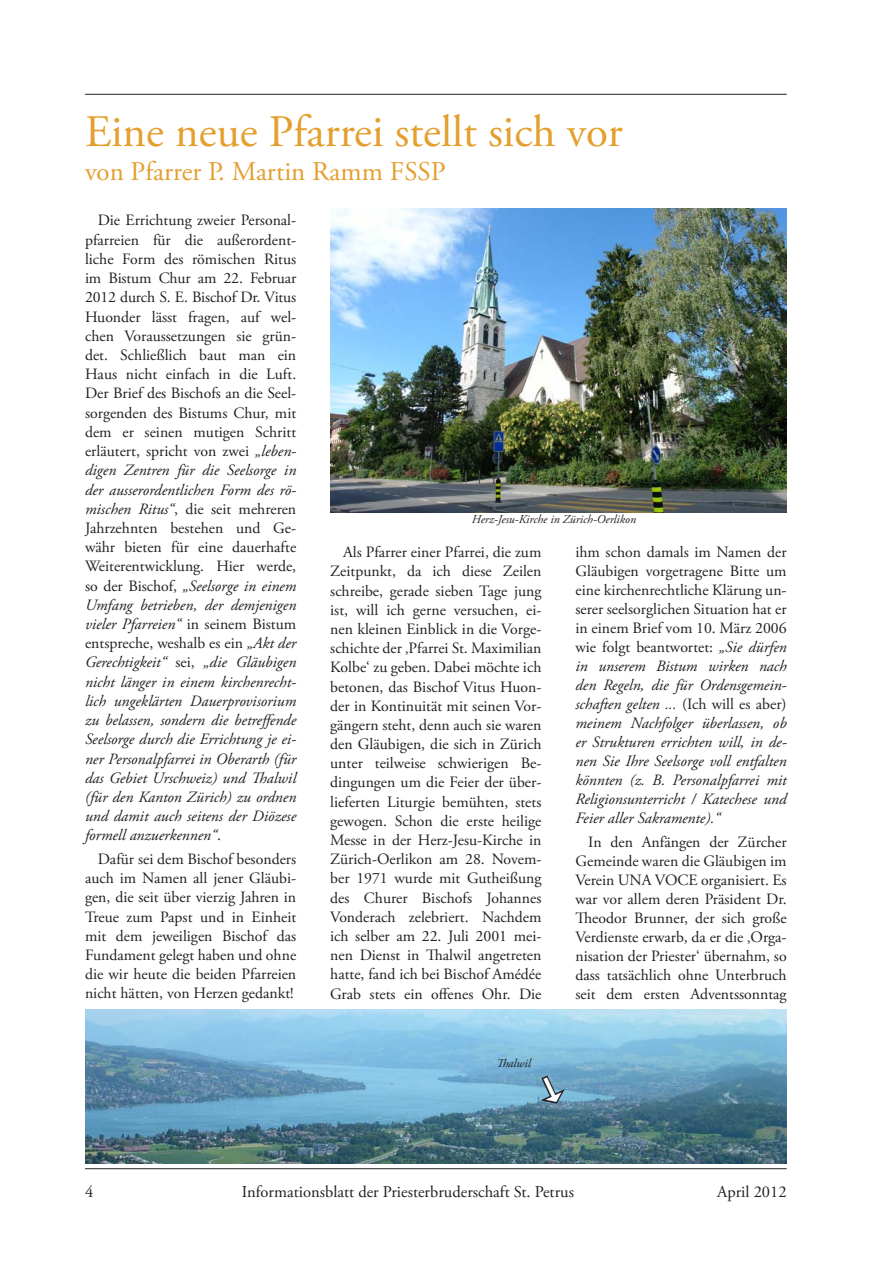
<style>
.page{position:relative;width:893px;height:1263px;background:#fff}
.page>*{position:absolute;margin:0;border:0;box-sizing:border-box;transform-origin:0 0}
.t1{font:45px "Adobe Garamond Pro";color:#e49f2e}
.t2{font:27px "Adobe Garamond Pro";color:#e49f2e}
.t3{font:16.5px "Adobe Garamond Pro";color:#231f20}
.t4{font:15.75px/19.2px "Adobe Garamond Pro";color:#231f20;text-align:justify}
.t5{font:italic 15.75px/19px "Adobe Garamond Pro";color:#231f20;text-align:justify}
.t6{font:italic 12px "Adobe Garamond Pro";color:#231f20}
.s1{font-style:italic}
.s2{font-style:normal}
</style>
<div class="page">
<hr style="left:85px;top:1168px;width:702px;height:1px;background:#231f20">
<hr style="left:85px;top:94px;width:702px;height:1px;background:#231f20">
<img style="left:85px;top:1009px;width:702px;height:154px">
<img style="left:330px;top:208px;width:457px;height:304px">
<svg style="left:537px;top:1073px;width:31px;height:33px"></svg>
<h1 class="t1" style="left:85px;top:104px;width:539px">Eine neue Pfarrei stellt sich vor</h1>
<h2 class="t2" style="left:85px;top:156px;width:362px">von Pfarrer P. Martin Ramm FSSP</h2>
<p class="t4" style="left:85px;top:211px;width:213px;text-indent:13px">Die Errichtung zweier Personal&shy;pfarreien für die außerordent&shy;liche Form des römischen Ritus im Bistum Chur am 22. Februar 2012 durch S. E. Bischof Dr. Vitus Huonder lässt fragen, auf wel&shy;chen Voraussetzungen sie grün&shy;det. Schließlich baut man ein Haus nicht einfach in die Luft.<br>Der Brief des Bischofs an die Seel&shy;sorgenden des Bistums Chur, mit dem er seinen mutigen Schritt erläutert, spricht von zwei <span class="s1">„leben&shy;digen Zentren für die Seelsorge in der ausserordentlichen Form des rö&shy;mischen Ritus“</span>, die seit mehreren Jahrzehnten bestehen und Ge&shy;währ bieten für eine dauerhafte Weiterentwicklung. Hier werde, so der Bischof, <span class="s1">„Seelsorge in einem Umfang betrieben, der demjenigen vieler Pfarreien“</span> in seinem Bistum entspreche, weshalb es ein <span class="s1">„Akt der Gerechtigkeit“</span> sei, <span class="s1">„die Gläubigen nicht länger in einem kirchenrecht&shy;lich ungeklärten Dauerprovisorium zu belassen, sondern die betreffende Seelsorge durch die Errichtung je ei&shy;ner Personalpfarrei in Oberarth (für das Gebiet Urschweiz) und Thalwil (für den Kanton Zürich) zu ordnen und damit auch seitens der Diözese formell anzuerkennen“</span>.</p>
<p class="t4" style="left:85px;top:850px;width:213px;text-indent:13px">Dafür sei dem Bischof besonders auch im Namen all jener Gläubi&shy;gen, die seit über vierzig Jahren in Treue zum Papst und in Einheit mit dem jeweiligen Bischof das Fundament gelegt haben und ohne die wir heute die beiden Pfarreien nicht hätten, von Herzen gedankt!</p>
<p class="t6" style="left:472px;top:512px;width:166px">Herz-Jesu-Kirche in Zürich-Oerlikon</p>
<p class="t4" style="left:330px;top:543px;width:213px;text-indent:13px">Als Pfarrer einer Pfarrei, die zum Zeitpunkt, da ich diese Zeilen schreibe, gerade sieben Tage jung ist, will ich gerne versuchen, ei&shy;nen kleinen Einblick in die Vorge&shy;schichte der ‚Pfarrei St. Maximilian Kolbe‘ zu geben. Dabei möchte ich betonen, das Bischof Vitus Huon&shy;der in Kontinuität mit seinen Vor&shy;gängern steht, denn auch sie waren den Gläubigen, die sich in Zürich unter teilweise schwierigen Be&shy;dingungen um die Feier der über&shy;lieferten Liturgie bemühten, stets gewogen. Schon die erste heilige Messe in der Herz-Jesu-Kirche in Zürich-Oerlikon am 28. Novem&shy;ber 1971 wurde mit Gutheißung des Churer Bischofs Johannes Vonderach zelebriert. Nachdem ich selber am 22. Juli 2001 mei&shy;nen Dienst in Thalwil angetreten hatte, fand ich bei Bischof Amédée Grab stets ein offenes Ohr. Die</p>
<p class="t5" style="left:575px;top:543px;width:213px"><span class="s2">ihm schon damals im Namen der Gläubigen vorgetragene Bitte um eine kirchenrechtliche Klärung un&shy;serer seelsorglichen Situation hat er in einem Brief vom 10. März 2006 wie folgt beantwortet:</span> „Sie dürfen in unserem Bistum wirken nach den Regeln, die für Ordensgemein&shy;schaften gelten ... <span class="s2">(Ich will es aber) </span>meinem Nachfolger überlassen, ob er Strukturen errichten will, in de&shy;nen Sie Ihre Seelsorge voll entfalten könnten (z. B. Personalpfarrei mit Religionsunterricht / Katechese und Feier aller Sakramente).“</p>
<p class="t4" style="left:575px;top:833px;width:213px;text-indent:13px">In den Anfängen der Zürcher Gemeinde waren die Gläubigen im Verein UNA VOCE organisiert. Es war vor allem deren Präsident Dr.<br>Theodor Brunner, der sich große Verdienste erwarb, da er die ‚Orga&shy;nisation der Priester‘ übernahm, so dass tatsächlich ohne Unterbruch seit dem ersten Adventssonntag</p>
<p class="t6" style="left:496px;top:1056px;width:36px">Thalwil</p>
<p class="t3" style="left:85px;top:1181px;width:10px">4</p>
<p class="t3" style="left:242px;top:1181px;width:334px">Informationsblatt der Priesterbruderschaft St. Petrus</p>
<p class="t3" style="left:717px;top:1181px;width:71px">April 2012</p>
</div>
